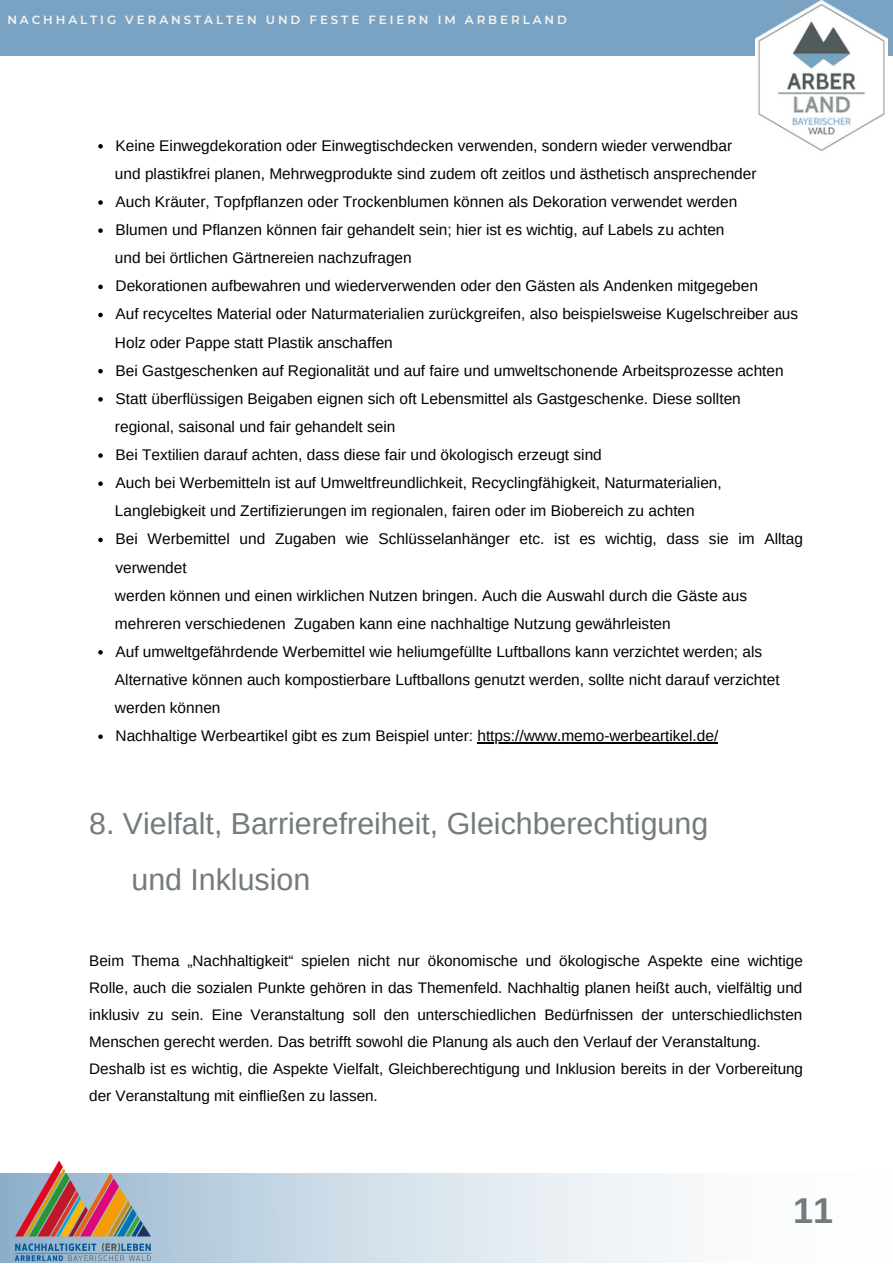
<style>
.page{position:relative;width:893px;height:1264px;background:#fff}
.page>*{position:absolute;margin:0;border:0;box-sizing:border-box;transform-origin:0 0}
.t1{font:700 36px "Arimo";color:#737b7e}
.t2{font:30.3px "Arimo";color:#737b7e}
.t3{font:15.45px/28px "Arimo";color:#000}
.t4{font:15.3px/27px "Arimo";color:#000;text-align:justify}
.t5{font:600 11.85px "Montserrat";letter-spacing:.245em;color:#f6f4ef}
</style>
<div class="page">
<svg style="left:165px;top:1173px;width:512px;height:89px;background:#d7e2eb"></svg>
<div style="left:0;top:0;width:892px;height:56px;background:#7aa3c3"></div>
<img style="left:0;top:1160px;width:165px;height:102px">
<svg style="left:98px;top:144px;width:5px;height:4px"></svg>
<svg style="left:98px;top:200px;width:5px;height:5px"></svg>
<svg style="left:98px;top:228px;width:5px;height:5px"></svg>
<svg style="left:98px;top:284px;width:5px;height:5px"></svg>
<svg style="left:98px;top:313px;width:5px;height:4px"></svg>
<svg style="left:98px;top:369px;width:5px;height:4px"></svg>
<svg style="left:98px;top:397px;width:5px;height:4px"></svg>
<svg style="left:98px;top:453px;width:5px;height:5px"></svg>
<svg style="left:98px;top:481px;width:5px;height:5px"></svg>
<svg style="left:98px;top:537px;width:5px;height:5px"></svg>
<svg style="left:98px;top:650px;width:5px;height:4px"></svg>
<svg style="left:98px;top:734px;width:5px;height:5px"></svg>
<hr style="left:477px;top:742px;width:241px;height:1px;background:#000">
<img style="left:755px;top:0;width:132px;height:152px">
<p class="t5" style="left:7px;top:12px;width:561px">NACHHALTIG VERANSTALTEN UND FESTE FEIERN IM ARBERLAND</p>
<p class="t3" style="left:115px;top:131px;width:618px">Keine Einwegdekoration oder Einwegtischdecken verwenden, sondern wieder verwendbar</p>
<p class="t3" style="left:115px;top:159px;width:643px">und plastikfrei planen, Mehrwegprodukte sind zudem oft zeitlos und ästhetisch ansprechender</p>
<p class="t3" style="left:115px;top:188px;width:623px">Auch Kräuter, Topfpflanzen oder Trockenblumen können als Dekoration verwendet werden</p>
<p class="t3" style="left:115px;top:216px;width:610px">Blumen und Pflanzen können fair gehandelt sein; hier ist es wichtig, auf Labels zu achten</p>
<p class="t3" style="left:115px;top:244px;width:298px">und bei örtlichen Gärtnereien nachzufragen</p>
<p class="t3" style="left:115px;top:272px;width:644px">Dekorationen aufbewahren und wiederverwenden oder den Gästen als Andenken mitgegeben</p>
<p class="t3" style="left:115px;top:300px;width:684px">Auf recyceltes Material oder Naturmaterialien zurückgreifen, also beispielsweise Kugelschreiber aus</p>
<p class="t3" style="left:115px;top:328px;width:279px">Holz oder Pappe statt Plastik anschaffen</p>
<p class="t3" style="left:115px;top:356px;width:669px">Bei Gastgeschenken auf Regionalität und auf faire und umweltschonende Arbeitsprozesse achten</p>
<p class="t3" style="left:115px;top:384px;width:626px">Statt überflüssigen Beigaben eignen sich oft Lebensmittel als Gastgeschenke. Diese sollten</p>
<p class="t3" style="left:115px;top:412px;width:282px">regional, saisonal und fair gehandelt sein</p>
<p class="t3" style="left:115px;top:440px;width:488px">Bei Textilien darauf achten, dass diese fair und ökologisch erzeugt sind</p>
<p class="t3" style="left:115px;top:469px;width:607px">Auch bei Werbemitteln ist auf Umweltfreundlichkeit, Recyclingfähigkeit, Naturmaterialien,</p>
<p class="t3" style="left:115px;top:497px;width:581px">Langlebigkeit und Zertifizierungen im regionalen, fairen oder im Biobereich zu achten</p>
<p class="t3" style="left:115px;top:525px;width:689px">Bei Werbemittel und Zugaben wie Schlüsselanhänger etc. ist es wichtig, dass sie im Alltag verwendet</p>
<p class="t3" style="left:115px;top:581px;width:633px">werden können und einen wirklichen Nutzen bringen. Auch die Auswahl durch die Gäste aus</p>
<p class="t3" style="left:115px;top:609px;width:557px">mehreren verschiedenen Zugaben kann eine nachhaltige Nutzung gewährleisten</p>
<p class="t3" style="left:115px;top:637px;width:648px">Auf umweltgefährdende Werbemittel wie heliumgefüllte Luftballons kann verzichtet werden; als</p>
<p class="t3" style="left:115px;top:665px;width:666px">Alternative können auch kompostierbare Luftballons genutzt werden, sollte nicht darauf verzichtet</p>
<p class="t3" style="left:115px;top:693px;width:107px">werden können</p>
<p class="t3" style="left:115px;top:721px;width:604px">Nachhaltige Werbeartikel gibt es zum Beispiel unter: https://www.memo-werbeartikel.de/</p>
<p class="t2" style="left:89px;top:807px;width:620px">8. Vielfalt, Barrierefreiheit, Gleichberechtigung</p>
<p class="t2" style="left:131px;top:862px;width:180px">und Inklusion</p>
<p class="t4" style="left:89px;top:947px;width:715px">Beim Thema „Nachhaltigkeit“ spielen nicht nur ökonomische und ökologische Aspekte eine wichtige Rolle, auch die sozialen Punkte gehören in das Themenfeld. Nachhaltig planen heißt auch, vielfältig und inklusiv zu sein. Eine Veranstaltung soll den unterschiedlichen Bedürfnissen der unterschiedlichsten Menschen gerecht werden. Das betrifft sowohl die Planung als auch den Verlauf der Veranstaltung.</p>
<p class="t4" style="left:89px;top:1055px;width:715px">Deshalb ist es wichtig, die Aspekte Vielfalt, Gleichberechtigung und Inklusion bereits in der Vorbereitung der Veranstaltung mit einfließen zu lassen.</p>
<p class="t1" style="left:793px;top:1190px;width:42px">11</p>
</div>
